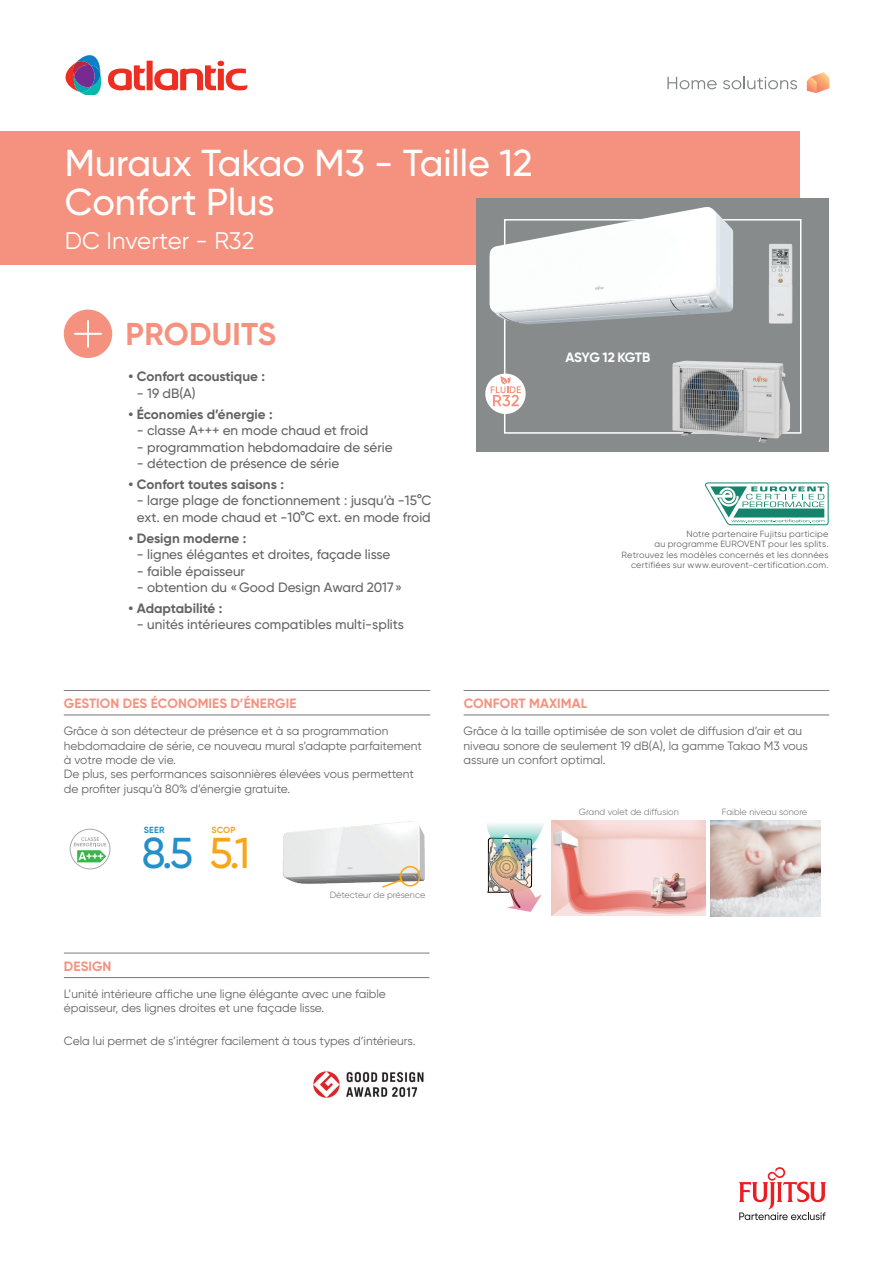
<style>
.page{position:relative;width:893px;height:1263px;background:#fff}
.page>*{position:absolute;margin:0;border:0;box-sizing:border-box;transform-origin:0 0}
.t1{font:500 43.05px "Gilroy";color:#2590c8}
.nom_de_chapitre_et_t{font:500 37.5px/39px "Gilroy";color:#fff}
.produit__titre{font:700 31.5px "Gilroy";letter-spacing:.01em;color:#f5927f}
.sous-titre_page{font:24px "Gilroy";letter-spacing:.005em;color:#fff}
.produit_2018_gras{font:500 13.5px/16.5px "Gilroy";color:#636366}
.produit_2018_gras-2{font:700 13.5px "Gilroy";color:#636366}
.titre_rubrique___tex{font:700 13.5px "Gilroy";letter-spacing:.01em;color:#f5927f}
.LEGENDE_TABLO{font:700 13.5px "Gilroy";letter-spacing:-.03em;color:#fff}
.BODY_regular{font:12px/14.4px "Gilroy";color:#636366}
.t2{font:9px/10.5px "Gilroy";letter-spacing:.025em;color:#636366;text-align:right}
.BODY_regular-2{font:300 9px "Gilroy";color:#636366}
.t3{font:700 8.85px "Gilroy";color:#2590c8}
.t4{font:700 8.85px "Gilroy";color:#f9a51b}
.s1{color:#f9a51b}
</style>
<div class="page">
<div style="left:0;top:131px;width:799px;height:134px;background:#f5927f"></div>
<svg style="left:65px;top:55px;width:37px;height:40px"></svg>
<svg style="left:108px;top:61px;width:139px;height:30px"></svg>
<svg style="left:667px;top:77px;width:50px;height:12px"></svg>
<svg style="left:723px;top:76px;width:74px;height:13px"></svg>
<svg style="left:807px;top:72px;width:22px;height:21px"></svg>
<div style="left:476px;top:198px;width:353px;height:253px;background:#888b8c"></div>
<div style="left:64px;top:310px;width:48px;height:48px;background:#f5927f;border-radius:50%"></div>
<svg style="left:74px;top:320px;width:28px;height:28px"></svg>
<hr style="left:64px;top:690px;width:366px;height:1px;background:#808285">
<hr style="left:64px;top:714px;width:366px;height:1px;background:#808285">
<hr style="left:464px;top:690px;width:365px;height:1px;background:#808285">
<hr style="left:464px;top:714px;width:365px;height:1px;background:#808285">
<img style="left:282px;top:821px;width:143px;height:63px">
<svg style="left:380px;top:864px;width:43px;height:24px"></svg>
<div style="left:70px;top:829px;width:40px;height:40px;border:1px solid #a8a9ad;border-radius:50%"></div>
<svg style="left:74px;top:837px;width:32px;height:25px"></svg>
<hr style="left:64px;top:952px;width:365px;height:1px;background:#808285">
<hr style="left:64px;top:977px;width:365px;height:1px;background:#808285">
<img style="left:711px;top:821px;width:110px;height:95px">
<img style="left:552px;top:821px;width:154px;height:94px">
<img style="left:486px;top:823px;width:58px;height:89px">
<img style="left:313px;top:1071px;width:111px;height:27px">
<svg style="left:705px;top:483px;width:123px;height:42px"></svg>
<svg style="left:739px;top:1167px;width:87px;height:53px"></svg>
<img style="left:769px;top:244px;width:23px;height:80px">
<div style="left:504px;top:219px;width:297px;height:215px;border:2px solid #fff"></div>
<img style="left:489px;top:207px;width:244px;height:117px">
<img style="left:672px;top:361px;width:118px;height:81px">
<svg style="left:485px;top:374px;width:41px;height:40px"></svg>
<svg style="left:491px;top:376px;width:30px;height:30px"></svg>
<p class="nom_de_chapitre_et_t" style="left:65px;top:143px;width:469px">Muraux Takao M3 - Taille 12<br>Confort Plus</p>
<p class="sous-titre_page" style="left:65px;top:226px;width:191px">DC Inverter - R32</p>
<p class="produit__titre" style="left:126px;top:314px;width:152px">PRODUITS</p>
<p class="produit_2018_gras-2" style="left:129px;top:368px;width:138px">• Confort acoustique :</p>
<p class="produit_2018_gras" style="left:137px;top:385px;width:60px">- 19 dB(A)</p>
<p class="produit_2018_gras-2" style="left:129px;top:405px;width:145px">• Économies d’énergie :</p>
<p class="produit_2018_gras" style="left:137px;top:422px;width:233px">- classe A+++ en mode chaud et froid</p>
<p class="produit_2018_gras" style="left:137px;top:439px;width:257px">- programmation hebdomadaire de série</p>
<p class="produit_2018_gras" style="left:137px;top:455px;width:204px">- détection de présence de série</p>
<p class="produit_2018_gras-2" style="left:129px;top:476px;width:157px">• Confort toutes saisons :</p>
<p class="produit_2018_gras" style="left:137px;top:492px;width:296px">- large plage de fonctionnement : jusqu’à -15°C ext. en mode chaud et -10°C ext. en mode froid</p>
<p class="produit_2018_gras-2" style="left:129px;top:529px;width:119px">• Design moderne :</p>
<p class="produit_2018_gras" style="left:137px;top:546px;width:255px">- lignes élégantes et droites, façade lisse</p>
<p class="produit_2018_gras" style="left:137px;top:563px;width:110px">- faible épaisseur</p>
<p class="produit_2018_gras" style="left:137px;top:579px;width:267px">- obtention du «Good Design Award 2017»</p>
<p class="produit_2018_gras-2" style="left:129px;top:600px;width:95px">• Adaptabilité :</p>
<p class="produit_2018_gras" style="left:137px;top:616px;width:268px">- unités intérieures compatibles multi-splits</p>
<p class="LEGENDE_TABLO" style="left:565px;top:349px;width:87px">ASYG 12 KGTB</p>
<p class="t2" style="left:622px;top:528px;width:208px">Notre partenaire Fujitsu participe<br>au programme EUROVENT pour les splits.<br>Retrouvez les modèles concernés et les données certifiées sur www.eurovent-certification.com.</p>
<p class="titre_rubrique___tex" style="left:64px;top:695px;width:234px">GESTION DES ÉCONOMIES D’ÉNERGIE</p>
<p class="BODY_regular" style="left:64px;top:724px;width:360px">Grâce à son détecteur de présence et à sa programmation hebdomadaire de série, ce nouveau mural s’adapte parfaitement à votre mode de vie.</p>
<p class="BODY_regular" style="left:64px;top:767px;width:352px">De plus, ses performances saisonnières élevées vous permettent de profiter jusqu’à 80% d’énergie gratuite.</p>
<p class="t3" style="left:144px;top:824px;width:23px">SEER</p>
<p class="t4" style="left:211px;top:824px;width:26px">SCOP</p>
<p class="t1" style="left:142px;top:826px;width:110px">8.5 <span class="s1">5.1</span></p>
<p class="BODY_regular-2" style="left:330px;top:889px;width:97px">Détecteur de présence</p>
<p class="titre_rubrique___tex" style="left:64px;top:957px;width:49px">DESIGN</p>
<p class="BODY_regular" style="left:64px;top:986px;width:323px">L’unité intérieure affiche une ligne élégante avec une faible épaisseur, des lignes droites et une façade lisse.</p>
<p class="BODY_regular" style="left:64px;top:1034px;width:353px">Cela lui permet de s’intégrer facilement à tous types d’intérieurs.</p>
<p class="titre_rubrique___tex" style="left:464px;top:695px;width:125px">CONFORT MAXIMAL</p>
<p class="BODY_regular" style="left:464px;top:724px;width:346px">Grâce à la taille optimisée de son volet de diffusion d’air et au niveau sonore de seulement 19 dB(A), la gamme Takao M3 vous assure un confort optimal.</p>
<p class="BODY_regular-2" style="left:579px;top:806px;width:101px">Grand volet de diffusion</p>
<p class="BODY_regular-2" style="left:722px;top:806px;width:87px">Faible niveau sonore</p>
</div>
